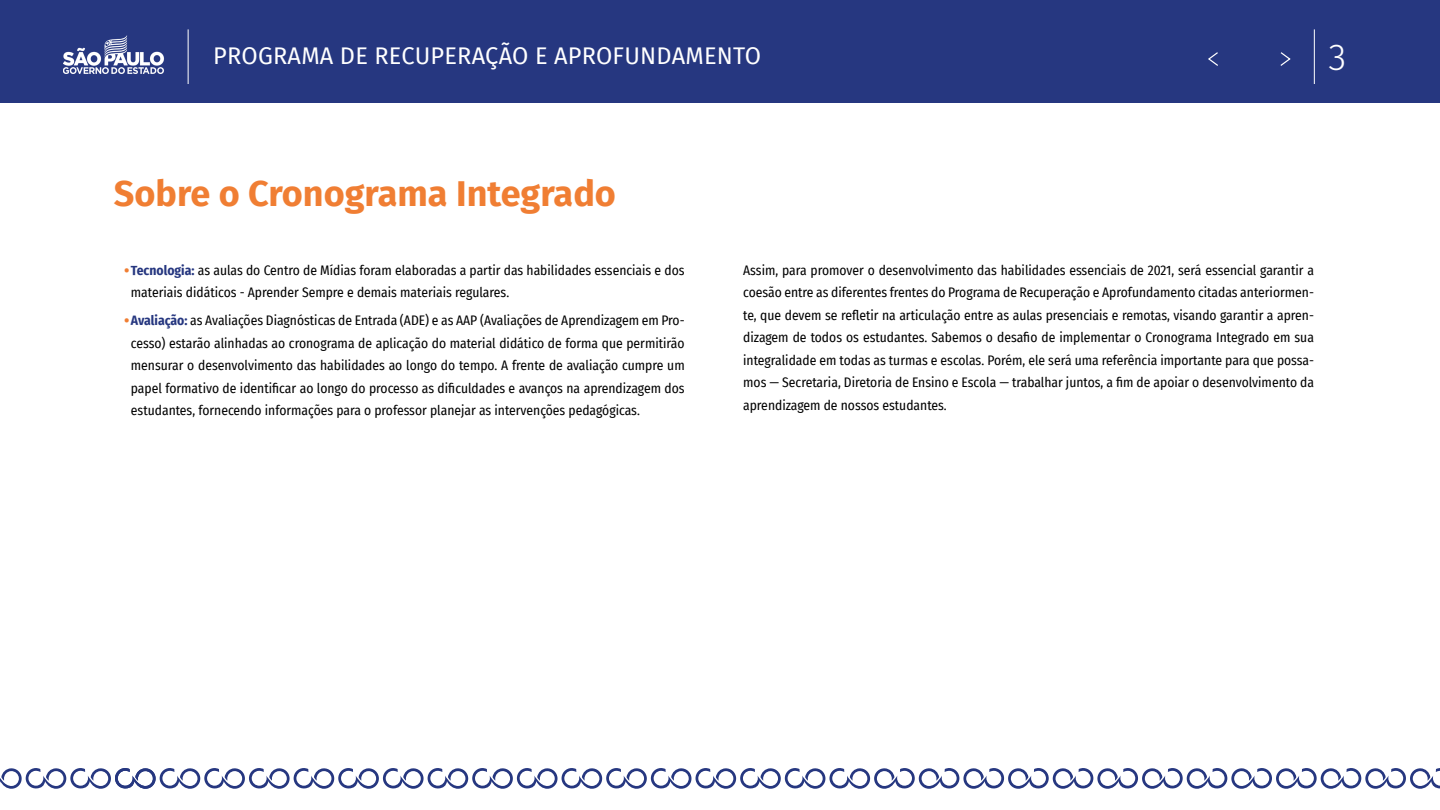
<style>
.page{position:relative;width:1440px;height:810px;background:#fff}
.page>*{position:absolute;margin:0;border:0;box-sizing:border-box;transform-origin:0 0}
.t1{font:300 36.83px "Fira Sans";color:#fff}
.t2{font:700 36px "Fira Sans";color:#f07e33}
.t3{font:23.55px "Fira Sans";letter-spacing:.01em;color:#fff}
.t4{font:13.5px/22.5px "Fira Sans Condensed";color:#000;text-align:justify}
.s1{font-weight:900;color:#f07e33}
.s2{font-weight:700;color:#263780}
</style>
<div class="page">
<svg style="left:0;top:768px;width:1440px;height:21px"></svg>
<div style="left:0;top:0;width:1440px;height:103px;background:#263780"></div>
<hr style="left:1314px;top:29px;width:1px;height:55px;background:#fff">
<svg style="left:1208px;top:52px;width:10px;height:14px"></svg>
<svg style="left:1280px;top:52px;width:11px;height:14px"></svg>
<img style="left:64px;top:36px;width:100px;height:37px">
<hr style="left:188px;top:29px;width:1px;height:55px;background:#fff">
<h3 class="t3" style="left:213px;top:38px;width:549px">PROGRAMA DE RECUPERAÇÃO E APROFUNDAMENTO</h3>
<h1 class="t1" style="left:1329px;top:32px;width:19px">3</h1>
<h2 class="t2" style="left:114px;top:164px;width:504px">Sobre o Cronograma Integrado</h2>
<p class="t4" style="left:131px;top:258px;width:555px;text-indent:-6px"><span class="s1">•</span> <span class="s2">Tecnologia:</span> as aulas do Centro de Mídias foram elaboradas a partir das habilidades essenciais e dos materiais didáticos - Aprender Sempre e demais materiais regulares.</p>
<p class="t4" style="left:131px;top:309px;width:555px;text-indent:-6px"><span class="s1">•</span><span class="s2">Avaliação:</span> as Avaliações Diagnósticas de Entrada (ADE) e as AAP (Avaliações de Aprendizagem em Pro&shy;cesso) estarão alinhadas ao cronograma de aplicação do material didático de forma que permitirão mensurar o desenvolvimento das habilidades ao longo do tempo. A frente de avaliação cumpre um papel formativo de identificar ao longo do processo as dificuldades e avanços na aprendizagem dos estudantes, fornecendo informações para o professor planejar as intervenções pedagógicas.</p>
<p class="t4" style="left:743px;top:258px;width:572px">Assim, para promover o desenvolvimento das habilidades essenciais de 2021, será essencial garantir a coesão entre as diferentes frentes do Programa de Recuperação e Aprofundamento citadas anteriormen&shy;te, que devem se refletir na articulação entre as aulas presenciais e remotas, visando garantir a apren&shy;dizagem de todos os estudantes. Sabemos o desafio de implementar o Cronograma Integrado em sua integralidade em todas as turmas e escolas. Porém, ele será uma referência importante para que possa&shy;mos — Secretaria, Diretoria de Ensino e Escola — trabalhar juntos, a fim de apoiar o desenvolvimento da aprendizagem de nossos estudantes.</p>
</div>
